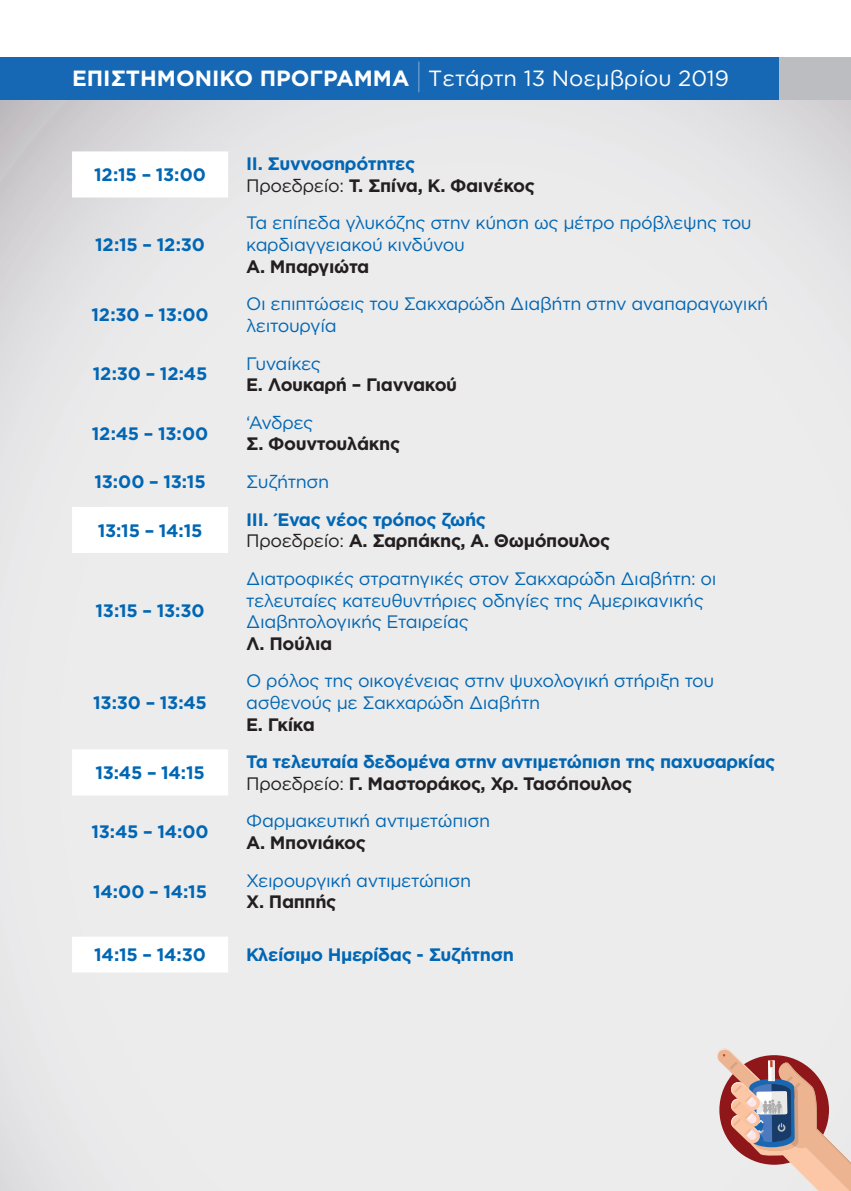
<style>
.page{position:relative;width:851px;height:1191px;background:#fff}
.page>*{position:absolute;margin:0;border:0;box-sizing:border-box;transform-origin:0 0}
.t1{font:22px "Gotham Greek";color:#fff}
.t2{font:18px/21.6px "Gotham Greek";letter-spacing:-.02em;color:#0166b3}
.t3{font:700 18px/21.6px "Gotham Greek";letter-spacing:-.02em;color:#0166b3}
.t4{font:700 18px/21.6px "Gotham Greek";letter-spacing:-.02em;color:#231f20}
.s1{font-weight:700}
.s2{font-weight:100;font-size:33px}
.s3{color:#0166b3}
.s4{font-weight:400}
.s5{font-weight:400;color:#231f20}
.s6{color:#231f20}
</style>
<div class="page">
<div style="left:0;top:96px;width:850px;height:1095px;background:#ececed"></div>
<svg style="left:0;top:96px;width:1px;height:1095px"></svg>
<div style="left:638px;top:58px;width:212px;height:42px;background:#bcbdc0"></div>
<div style="left:0;top:58px;width:778px;height:42px;background:#1768b4"></div>
<svg style="left:72px;top:152px;width:156px;height:820px"></svg>
<svg style="left:717px;top:1048px;width:133px;height:143px"></svg>
<p class="t1" style="left:72px;top:66px;width:658px"><span class="s1">ΕΠΙΣΤΗΜΟΝΙΚΟ ΠΡΟΓΡΑΜΜΑ</span> <span class="s2">|</span> Tετάρτη 13 Νοεμβρίου 2019</p>
<p class="t3" style="left:94px;top:163px;width:113px">12:15 – 13:00</p>
<p class="t4" style="left:246px;top:153px;width:290px"><span class="s3">ΙΙ. Συννοσηρότητες<br></span><span class="s4">Προεδρείο:</span> Τ. Σπίνα, Κ. Φαινέκος</p>
<p class="t3" style="left:95px;top:233px;width:111px">12:15 – 12:30</p>
<p class="t2" style="left:246px;top:212px;width:507px">Τα επίπεδα γλυκόζης στην κύηση ως μέτρο πρόβλεψης του καρδιαγγειακού κινδύνου</p>
<p class="t4" style="left:246px;top:255px;width:125px">Α. Μπαργιώτα</p>
<p class="t3" style="left:91px;top:303px;width:119px">12:30 – 13:00</p>
<p class="t2" style="left:246px;top:293px;width:523px">Οι επιπτώσεις του Σακχαρώδη Διαβήτη στην αναπαραγωγική λειτουργία</p>
<p class="t3" style="left:93px;top:363px;width:116px">12:30 – 12:45</p>
<p class="t2" style="left:246px;top:352px;width:76px">Γυναίκες</p>
<p class="t4" style="left:246px;top:373px;width:212px">Ε. Λουκαρή – Γιαννακού</p>
<p class="t3" style="left:92px;top:422px;width:118px">12:45 – 13:00</p>
<p class="t2" style="left:246px;top:411px;width:69px">‘Ανδρες</p>
<p class="t4" style="left:246px;top:433px;width:156px">Σ. Φουντουλάκης</p>
<p class="t3" style="left:94px;top:470px;width:113px">13:00 – 13:15</p>
<p class="t2" style="left:246px;top:470px;width:85px">Συζήτηση</p>
<p class="t3" style="left:98px;top:519px;width:106px">13:15 – 14:15</p>
<p class="t4" style="left:246px;top:508px;width:365px"><span class="s3">ΙΙΙ. Ένας νέος τρόπος ζωής<br></span><span class="s4">Προεδρείο:</span> Α. Σαρπάκης, Α. Θωμόπουλος</p>
<p class="t3" style="left:95px;top:599px;width:111px">13:15 – 13:30</p>
<p class="t3" style="left:93px;top:691px;width:115px">13:30 – 13:45</p>
<p class="t3" style="left:95px;top:761px;width:111px">13:45 – 14:15</p>
<p class="t3" style="left:91px;top:820px;width:119px">13:45 – 14:00</p>
<p class="t3" style="left:93px;top:880px;width:115px">14:00 – 14:15</p>
<p class="t2" style="left:246px;top:567px;width:471px">Διατροφικές στρατηγικές στον Σακχαρώδη Διαβήτη: οι τελευταίες κατευθυντήριες οδηγίες της Αμερικανικής<br>Διαβητολογικής Εταιρείας</p>
<p class="t4" style="left:246px;top:632px;width:87px">Λ. Πούλια</p>
<p class="t2" style="left:246px;top:670px;width:469px">Ο ρόλος της οικογένειας στην ψυχολογική στήριξη του ασθενούς με Σακχαρώδη Διαβήτη</p>
<p class="t4" style="left:246px;top:713px;width:70px">Ε. Γκίκα</p>
<p class="t3" style="left:246px;top:750px;width:530px">Τα τελευταία δεδομένα στην αντιμετώπιση της παχυσαρκίας<br><span class="s5">Προεδρείο:</span> <span class="s6">Γ. Μαστοράκος, Χρ. Τασόπουλος</span></p>
<p class="t2" style="left:246px;top:810px;width:245px">Φαρμακευτική αντιμετώπιση</p>
<p class="t4" style="left:246px;top:831px;width:121px">A. Μπονιάκος</p>
<p class="t2" style="left:246px;top:869px;width:226px">Χειρουργική αντιμετώπιση</p>
<p class="t4" style="left:246px;top:890px;width:92px">Χ. Παππής</p>
<p class="t3" style="left:94px;top:943px;width:113px">14:15 – 14:30</p>
<p class="t3" style="left:246px;top:943px;width:269px">Κλείσιμο Ημερίδας - Συζήτηση</p>
</div>
